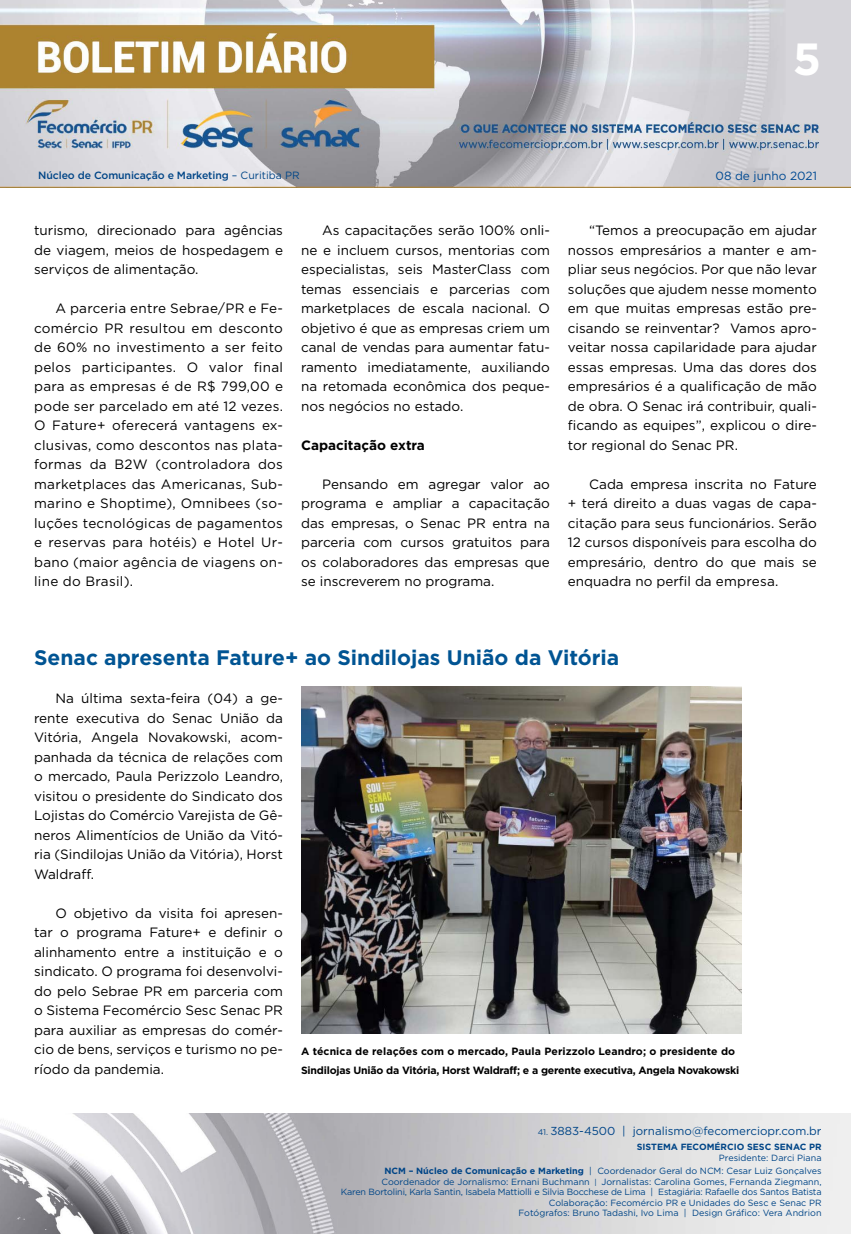
<style>
.page{position:relative;width:851px;height:1234px;background:#fff}
.page>*{position:absolute;margin:0;border:0;box-sizing:border-box;transform-origin:0 0}
.t1{font:700 45px "Gotham";color:#fff}
.t2{font:700 21px "Gotham";color:#005493}
.t3{font:13.5px/19.5px "Gotham";color:#000;text-align:justify}
.t4{font:700 13.5px "Gotham";color:#000}
.t5{font:11.85px "Gotham";color:#004a93}
.t6{font:11.55px "Gotham";color:#004587}
.t7{font:700 10.5px/19.5px "Gotham";letter-spacing:-.02em;color:#000}
.t8{font:500 10.5px "Gotham";letter-spacing:-.01em;color:#004587}
.t9{font:9px/10.5px "Gotham";color:#004587;text-align:right}
.t10{font:700 9px "Gotham";color:#004587}
.s1{font-weight:400}
.s2{font-size:8.25px}
.s3{font-weight:700}
.s4{font-size:7.65px}
</style>
<div class="page">
<img style="left:0;top:0;width:850px;height:188px">
<img style="left:0;top:1113px;width:850px;height:120px">
<img style="left:301px;top:686px;width:440px;height:347px">
<h1 class="t1" style="left:792px;top:29px;width:30px">5</h1>
<p class="t8" style="left:38px;top:168px;width:263px">Núcleo de Comunicação e Marketing <span class="s1">– Curitiba PR</span></p>
<p class="t5" style="left:715px;top:168px;width:103px">08 de junho 2021</p>
<p class="t3" style="left:34px;top:220px;width:250px">turismo, direcionado para agências de viagem, meios de hospedagem e serviços de alimentação.</p>
<p class="t3" style="left:34px;top:298px;width:250px;text-indent:21px">A parceria entre Sebrae/PR e Fe&shy;comércio PR resultou em desconto de 60% no investimento a ser feito pelos participantes. O valor final para as empresas é de R$ 799,00 e pode ser parcelado em até 12 vezes.<br>O Fature+ oferecerá vantagens ex&shy;clusivas, como descontos nas plata&shy;formas da B2W (controladora dos marketplaces das Americanas, Sub&shy;marino e Shoptime), Omnibees (so&shy;luções tecnológicas de pagamentos e reservas para hotéis) e Hotel Ur&shy;bano (maior agência de viagens on&shy;line do Brasil).</p>
<p class="t3" style="left:301px;top:220px;width:250px;text-indent:21px">As capacitações serão 100% onli&shy;ne e incluem cursos, mentorias com especialistas, seis MasterClass com temas essenciais e parcerias com marketplaces de escala nacional. O objetivo é que as empresas criem um canal de vendas para aumentar fatu&shy;ramento imediatamente, auxiliando na retomada econômica dos peque&shy;nos negócios no estado.</p>
<p class="t4" style="left:301px;top:436px;width:125px">Capacitação extra</p>
<p class="t3" style="left:301px;top:474px;width:250px;text-indent:21px">Pensando em agregar valor ao programa e ampliar a capacitação das empresas, o Senac PR entra na parceria com cursos gratuitos para os colaboradores das empresas que se inscreverem no programa.</p>
<p class="t3" style="left:568px;top:220px;width:250px;text-indent:21px">“Temos a preocupação em ajudar nossos empresários a manter e am&shy;pliar seus negócios. Por que não levar soluções que ajudem nesse momento em que muitas empresas estão pre&shy;cisando se reinventar? Vamos apro&shy;veitar nossa capilaridade para ajudar essas empresas. Uma das dores dos empresários é a qualificação de mão de obra. O Senac irá contribuir, quali&shy;ficando as equipes”, explicou o dire&shy;tor regional do Senac PR.</p>
<p class="t3" style="left:568px;top:473px;width:250px;text-indent:21px">Cada empresa inscrita no Fature + terá direito a duas vagas de capa&shy;citação para seus funcionários. Serão 12 cursos disponíveis para escolha do empresário, dentro do que mais se enquadra no perfil da empresa.</p>
<h2 class="t2" style="left:34px;top:643px;width:586px">Senac apresenta Fature+ ao Sindilojas União da Vitória</h2>
<p class="t3" style="left:34px;top:688px;width:250px;text-indent:21px">Na última sexta-feira (04) a ge&shy;rente executiva do Senac União da Vitória, Angela Novakowski, acom&shy;panhada da técnica de relações com o mercado, Paula Perizzolo Leandro, visitou o presidente do Sindicato dos Lojistas do Comércio Varejista de Gê&shy;neros Alimentícios de União da Vitó&shy;ria (Sindilojas União da Vitória), Horst Waldraff.</p>
<p class="t3" style="left:34px;top:902px;width:250px;text-indent:21px">O objetivo da visita foi apresen&shy;tar o programa Fature+ e definir o alinhamento entre a instituição e o sindicato. O programa foi desenvolvi&shy;do pelo Sebrae PR em parceria com o Sistema Fecomércio Sesc Senac PR para auxiliar as empresas do comér&shy;cio de bens, serviços e turismo no pe&shy;ríodo da pandemia.</p>
<p class="t7" style="left:301px;top:1040px;width:440px">A técnica de relações com o mercado, Paula Perizzolo Leandro; o presidente do<br>Sindilojas União da Vitória, Horst Waldraff; e a gerente executiva, Angela Novakowski</p>
<p class="t6" style="left:537px;top:1123px;width:285px"><span class="s2">41.</span> 3883-4500 | jornalismo@fecomerciopr.com.br</p>
<p class="t10" style="left:636px;top:1140px;width:186px">SISTEMA FECOMÉRCIO SESC SENAC PR</p>
<p class="t9" style="left:384px;top:1150px;width:438px;line-height:13.5px">Presidente: Darci Piana<br><span class="s3">NCM – Núcleo de Comunicação e Marketing</span> | Coordenador Geral do NCM: Cesar Luiz Gonçalves</p>
<p class="t9" style="left:341px;top:1175px;width:482px">Coordenador de Jornalismo: Ernani Buchmann <span class="s4">|</span> Jornalistas: Carolina Gomes, Fernanda Ziegmann,<br>Karen Bortolini, Karla Santin, Isabela Mattiolli e Silvia Bocchese de Lima | Estagiária: Rafaelle dos Santos Batista Colaboração: Fecomércio PR e Unidades do Sesc e Senac PR<br>Fotógrafos: Bruno Tadashi, Ivo Lima | Design Gráfico: Vera Andrion</p>
</div>
